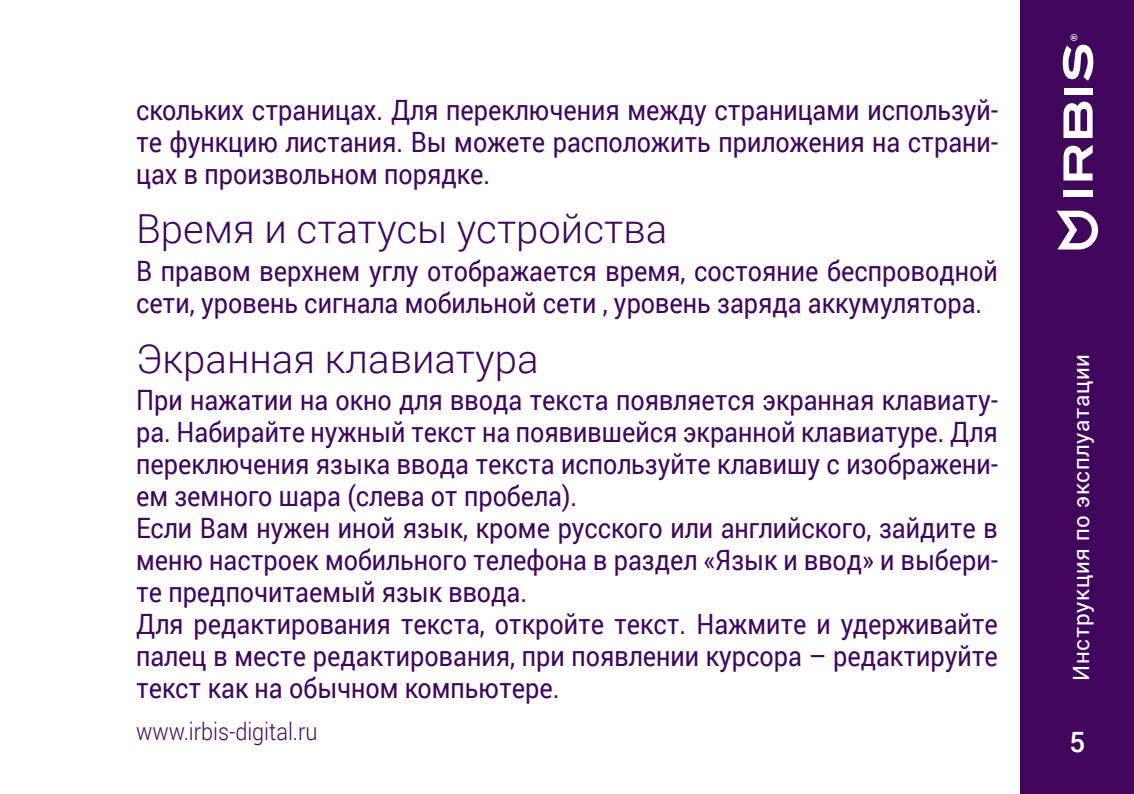
<style>
.page{position:relative;width:1134px;height:794px;background:#fff}
.page>*{position:absolute;margin:0;border:0;box-sizing:border-box;transform-origin:0 0}
.t1{font:300 40px "Roboto";color:#3f065c}
.t2{font:28px/32px "Roboto";color:#3f065c;scale:.9 1}
.t3{font:500 28px "Roboto";color:#fff}
.t4{font:300 24px "Roboto";color:#3f065c;scale:.9 1}
.t5{font:22.4px "Roboto";letter-spacing:.03em;color:#fff}
</style>
<div class="page">
<div style="left:1020px;top:0;width:114px;height:794px;background:#3f065c"></div>
<svg style="left:1056px;top:211px;width:42px;height:38px"></svg>
<svg style="left:1063px;top:101px;width:30px;height:37px"></svg>
<svg style="left:1063px;top:145px;width:30px;height:35px"></svg>
<div style="left:1063px;top:190px;width:29px;height:7px;background:#fff"></div>
<div style="left:1063px;top:88px;width:29px;height:7px;background:#fff"></div>
<svg style="left:1062px;top:35px;width:32px;height:46px"></svg>
<p class="t2" style="left:136px;top:93px;width:959px;text-align:justify">скольких страницах. Для переключения между страницами используй&shy;те функцию листания. Вы можете расположить приложения на страни&shy;цах в произвольном порядке.</p>
<h1 class="t1" style="left:136px;top:201px;width:533px">Время и статусы устройства</h1>
<p class="t2" style="left:136px;top:254px;width:959px">В правом верхнем углу отображается время, состояние беспроводной сети, уровень сигнала мобильной сети , уровень заряда аккумулятора.</p>
<h1 class="t1" style="left:136px;top:330px;width:404px">Экранная клавиатура</h1>
<p class="t2" style="left:136px;top:383px;width:959px">При нажатии на окно для ввода текста появляется экранная клавиату&shy;ра. Набирайте нужный текст на появившейся экранной клавиатуре. Для переключения языка ввода текста используйте клавишу с изображени&shy;ем земного шара (слева от пробела).<br>Если Вам нужен иной язык, кроме русского или английского, зайдите в меню настроек мобильного телефона в раздел «Язык и ввод» и выбери&shy;те предпочитаемый язык ввода.<br>Для редактирования текста, откройте текст. Нажмите и удерживайте палец в месте редактирования, при появлении курсора – редактируйте текст как на обычном компьютере.</p>
<p class="t4" style="left:136px;top:714px;width:203px">www.irbis-digital.ru</p>
<p class="t5" style="left:1065px;top:680px;width:328px;rotate:-90deg">Инструкция по эксплуатации</p>
<p class="t3" style="left:1069px;top:722px;width:17px">5</p>
</div>
